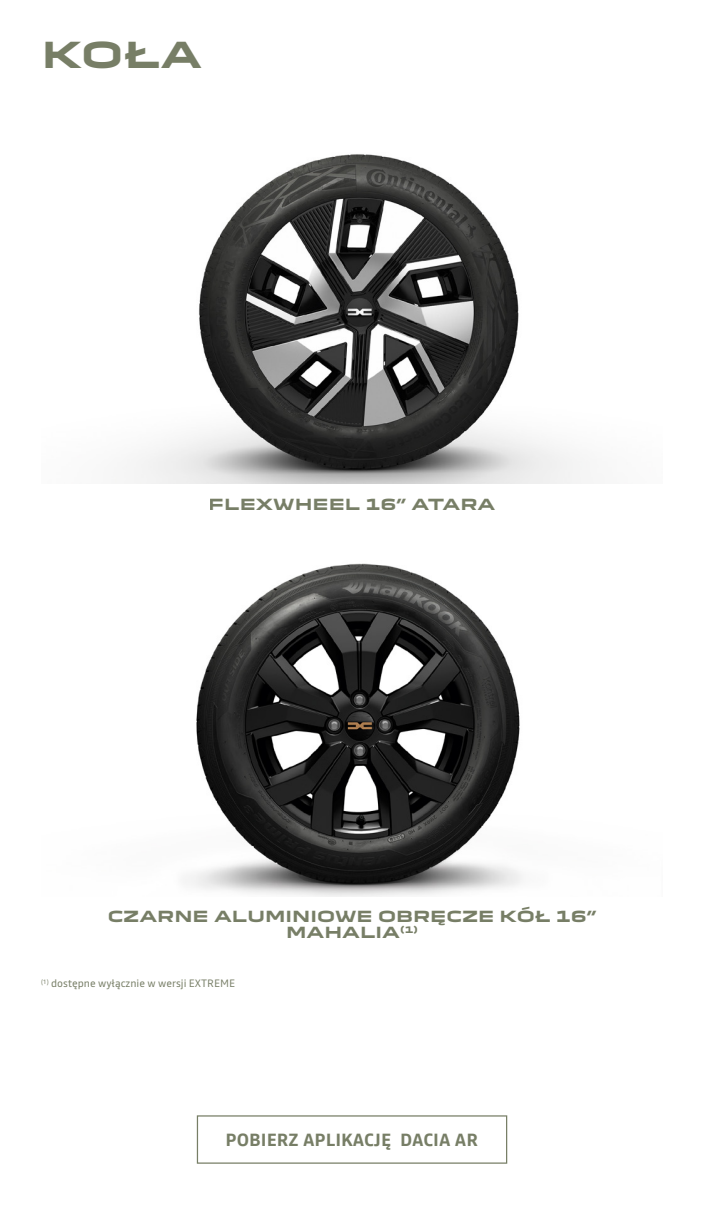
<style>
.page{position:relative;width:704px;height:1205px;background:#fff}
.page>*{position:absolute;margin:0;border:0;box-sizing:border-box;transform-origin:0 0}
.t1{font:700 35px "Dacia Block Extended";color:#777e66}
.t2{font:700 17.5px "Read";color:#777e66}
.t3{font:700 15px/16.2px "Dacia Block Extended";color:#777e66;text-align:center}
.t4{font:10.62px "Read";color:#777e66}
</style>
<div class="page">
<img style="left:115px;top:154px;width:472px;height:330px">
<img style="left:185px;top:563px;width:337px;height:333px">
<div style="left:197px;top:1115px;width:310px;height:48px;border:1px solid #777e66"></div>
<h1 class="t1" style="left:41px;top:35px;width:162px">KOŁA</h1>
<p class="t3" style="left:208px;top:496px;width:288px">FLEXWHEEL 16” ATARA</p>
<p class="t3" style="left:107px;top:909px;width:490px">CZARNE ALUMINIOWE OBRĘCZE KÓŁ 16”<br>MAHALIA<sup>(1)</sup></p>
<p class="t4" style="left:41px;top:976px;width:195px"><sup>(1)</sup> dostępne wyłącznie w wersji EXTREME</p>
<p class="t2" style="left:225px;top:1127px;width:254px">POBIERZ APLIKACJĘ DACIA AR</p>
</div>
